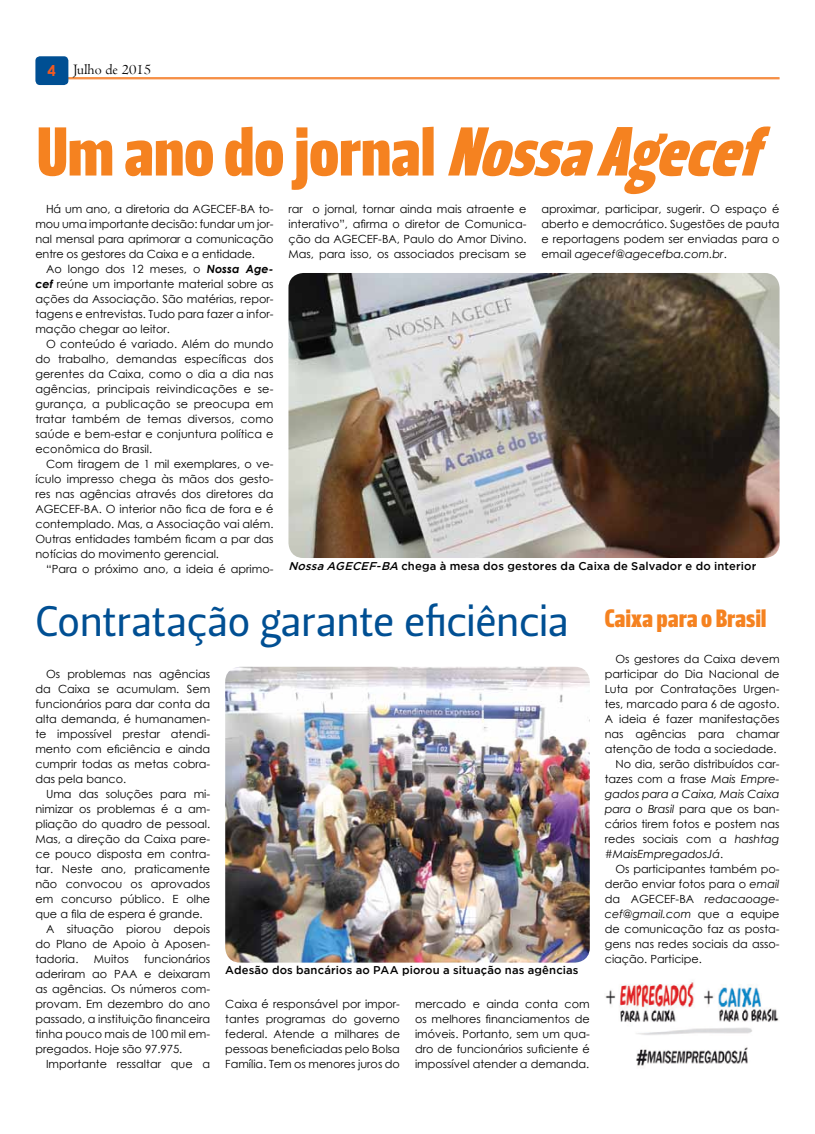
<style>
.page{position:relative;width:815px;height:1134px;background:#fff}
.page>*{position:absolute;margin:0;border:0;box-sizing:border-box;transform-origin:0 0}
.t1{font:68.75px "Leitura Headline Sans";letter-spacing:-.01em;color:#f58220}
.t2{font:42.5px "Leitura Sans Grot 2";letter-spacing:-.015em;color:#004f93}
.t3{font:25px "Leitura Headline Sans";letter-spacing:-.005em;color:#f58220}
.t4{font:15px "Centaur";color:#000}
.t5{font:11.25px/15px "Century Gothic";color:#000;text-align:justify}
.t6{font:500 11.25px "Gotham";letter-spacing:.015em;color:#000}
.t7{font:italic 11.25px "Century Gothic";color:#000}
.s1{font-family:"Century Gothic";font-weight:700;color:#f15a22}
.s2{font-style:italic}
.s3{font-weight:700;font-style:italic}
.s4{font-style:normal}
</style>
<div class="page">
<hr style="left:37px;top:78px;width:743px;height:1px;background:#f37011">
<hr style="left:37px;top:79px;width:743px;height:1px;background:#f37011">
<div style="left:35px;top:56px;width:33px;height:29px;background:#004f93;border-radius:5px"></div>
<img style="left:225px;top:667px;width:365px;height:296px">
<img style="left:605px;top:982px;width:174px;height:84px">
<img style="left:288px;top:273px;width:492px;height:285px">
<h3 class="t4" style="left:47px;top:60px;width:105px"><span class="s1">4</span> Julho de 2015</h3>
<h1 class="t1" style="left:37px;top:111px;width:744px">Um ano do jornal <span class="s2">NossaAgecef</span></h1>
<p class="t5" style="left:35px;top:201px;width:240px;text-indent:11px">Há um ano, a diretoria da AGECEF-BA to&shy;mou uma importante decisão: fundar um jor&shy;nal mensal para aprimorar a comunicação entre os gestores da Caixa e a entidade.</p>
<p class="t5" style="left:35px;top:261px;width:240px;text-indent:11px">Ao longo dos 12 meses, o <span class="s3">Nossa Age&shy;cef</span> reúne um importante material sobre as ações da Associação. São matérias, repor&shy;tagens e entrevistas. Tudo para fazer a infor&shy;mação chegar ao leitor.</p>
<p class="t5" style="left:35px;top:336px;width:240px;text-indent:11px">O conteúdo é variado. Além do mundo do trabalho, demandas específicas dos gerentes da Caixa, como o dia a dia nas agências, principais reivindicações e se&shy;gurança, a publicação se preocupa em tratar também de temas diversos, como saúde e bem-estar e conjuntura política e econômica do Brasil.</p>
<p class="t5" style="left:35px;top:456px;width:240px;text-indent:11px">Com tiragem de 1 mil exemplares, o ve&shy;ículo impresso chega às mãos dos gesto&shy;res nas agências através dos diretores da AGECEF-BA. O interior não fica de fora e é contemplado. Mas, a Associação vai além.<br>Outras entidades também ficam a par das notícias do movimento gerencial.</p>
<p class="t5" style="left:46px;top:561px;width:229px">“Para o próximo ano, a ideia é aprimo-</p>
<p class="t5" style="left:288px;top:201px;width:240px">rar o jornal, tornar ainda mais atraente e interativo”, afirma o diretor de Comunica&shy;ção da AGECEF-BA, Paulo do Amor Divino.<br>Mas, para isso, os associados precisam se</p>
<p class="t5" style="left:542px;top:201px;width:240px">aproximar, participar, sugerir. O espaço é aberto e democrático. Sugestões de pauta e reportagens podem ser enviadas para o email <span class="s2">agecef@agecefba.com.br</span>.</p>
<p class="t6" style="left:288px;top:560px;width:469px"><span class="s2">Nossa AGECEF-BA</span> chega à mesa dos gestores da Caixa de Salvador e do interior</p>
<h2 class="t2" style="left:35px;top:596px;width:535px">Contratação garante eficiência</h2>
<p class="t5" style="left:35px;top:666px;width:176px;text-indent:11px">Os problemas nas agências da Caixa se acumulam. Sem funcionários para dar conta da alta demanda, é humanamen&shy;te impossível prestar atendi&shy;mento com eficiência e ainda cumprir todas as metas cobra&shy;das pela banco.</p>
<p class="t5" style="left:46px;top:786px;width:166px">Uma das soluções para mi-</p>
<p class="t5" style="left:35px;top:801px;width:176px">nimizar os problemas é a am-</p>
<p class="t5" style="left:35px;top:816px;width:176px">pliação do quadro de pessoal.</p>
<p class="t5" style="left:35px;top:831px;width:176px">Mas, a direção da Caixa pare-</p>
<p class="t5" style="left:35px;top:846px;width:176px">ce pouco disposta em contra-</p>
<p class="t5" style="left:35px;top:861px;width:176px">tar. Neste ano, praticamente</p>
<p class="t5" style="left:35px;top:876px;width:176px">não convocou os aprovados</p>
<p class="t5" style="left:35px;top:891px;width:176px">em concurso público. E olhe</p>
<p class="t5" style="left:35px;top:906px;width:169px">que a fila de espera é grande.</p>
<p class="t5" style="left:46px;top:921px;width:166px">A situação piorou depois</p>
<p class="t5" style="left:35px;top:936px;width:176px">do Plano de Apoio à Aposen-</p>
<p class="t5" style="left:35px;top:951px;width:45px">tadoria.</p>
<p class="t5" style="left:94px;top:951px;width:36px">Muitos</p>
<p class="t5" style="left:35px;top:951px;width:176px;text-indent:109px">funcionários aderiram ao PAA e deixaram as agências. Os números com&shy;provam. Em dezembro do ano passado, a instituição financeira tinha pouco mais de 100 mil em&shy;pregados. Hoje são 97.975.</p>
<p class="t5" style="left:46px;top:1056px;width:166px">Importante ressaltar que a</p>
<p class="t6" style="left:225px;top:964px;width:355px">Adesão dos bancários ao PAA piorou a situação nas agências</p>
<p class="t5" style="left:225px;top:996px;width:176px">Caixa é responsável por impor&shy;tantes programas do governo federal. Atende a milhares de pessoas beneficiadas pelo Bolsa Família. Tem os menores juros do</p>
<p class="t5" style="left:415px;top:996px;width:176px">mercado e ainda conta com os melhores financiamentos de imóveis. Portanto, sem um qua&shy;dro de funcionários suficiente é impossível atender a demanda.</p>
<h3 class="t3" style="left:605px;top:604px;width:163px">Caixa para o Brasil</h3>
<p class="t5" style="left:615px;top:651px;width:166px">Os gestores da Caixa devem</p>
<p class="t5" style="left:605px;top:666px;width:176px">participar do Dia Nacional de</p>
<p class="t5" style="left:605px;top:681px;width:176px">Luta por Contratações Urgen-</p>
<p class="t5" style="left:605px;top:696px;width:176px">tes, marcado para 6 de agosto.</p>
<p class="t5" style="left:605px;top:711px;width:176px">A ideia é fazer manifestações</p>
<p class="t5" style="left:605px;top:726px;width:176px">nas agências para chamar</p>
<p class="t5" style="left:605px;top:741px;width:173px">atenção de toda a sociedade.</p>
<p class="t5" style="left:615px;top:756px;width:166px">No dia, serão distribuídos car-</p>
<p class="t5" style="left:605px;top:771px;width:176px">tazes com a frase <span class="s2">Mais Empre-</span></p>
<p class="t7" style="left:605px;top:786px;width:176px">gados para a Caixa, Mais Caixa</p>
<p class="t5" style="left:605px;top:801px;width:176px"><span class="s2">para o Brasil</span> para que os ban-</p>
<p class="t5" style="left:605px;top:816px;width:176px">cários tirem fotos e postem nas</p>
<p class="t5" style="left:605px;top:831px;width:176px">redes sociais com a <span class="s2">hashtag</span></p>
<p class="t7" style="left:605px;top:846px;width:120px">#MaisEmpregadosJá<span class="s4">.</span></p>
<p class="t5" style="left:615px;top:861px;width:166px">Os participantes também po-</p>
<p class="t5" style="left:605px;top:876px;width:176px">derão enviar fotos para o <span class="s2">email</span></p>
<p class="t5" style="left:605px;top:891px;width:176px">da AGECEF-BA <span class="s2">redacaoage-</span></p>
<p class="t7" style="left:605px;top:906px;width:176px">cef@gmail.com <span class="s4">que a equipe</span></p>
<p class="t5" style="left:605px;top:921px;width:176px">de comunicação faz as posta-</p>
<p class="t5" style="left:605px;top:936px;width:176px">gens nas redes sociais da asso-</p>
<p class="t5" style="left:605px;top:951px;width:99px">ciação. Participe.</p>
</div>
